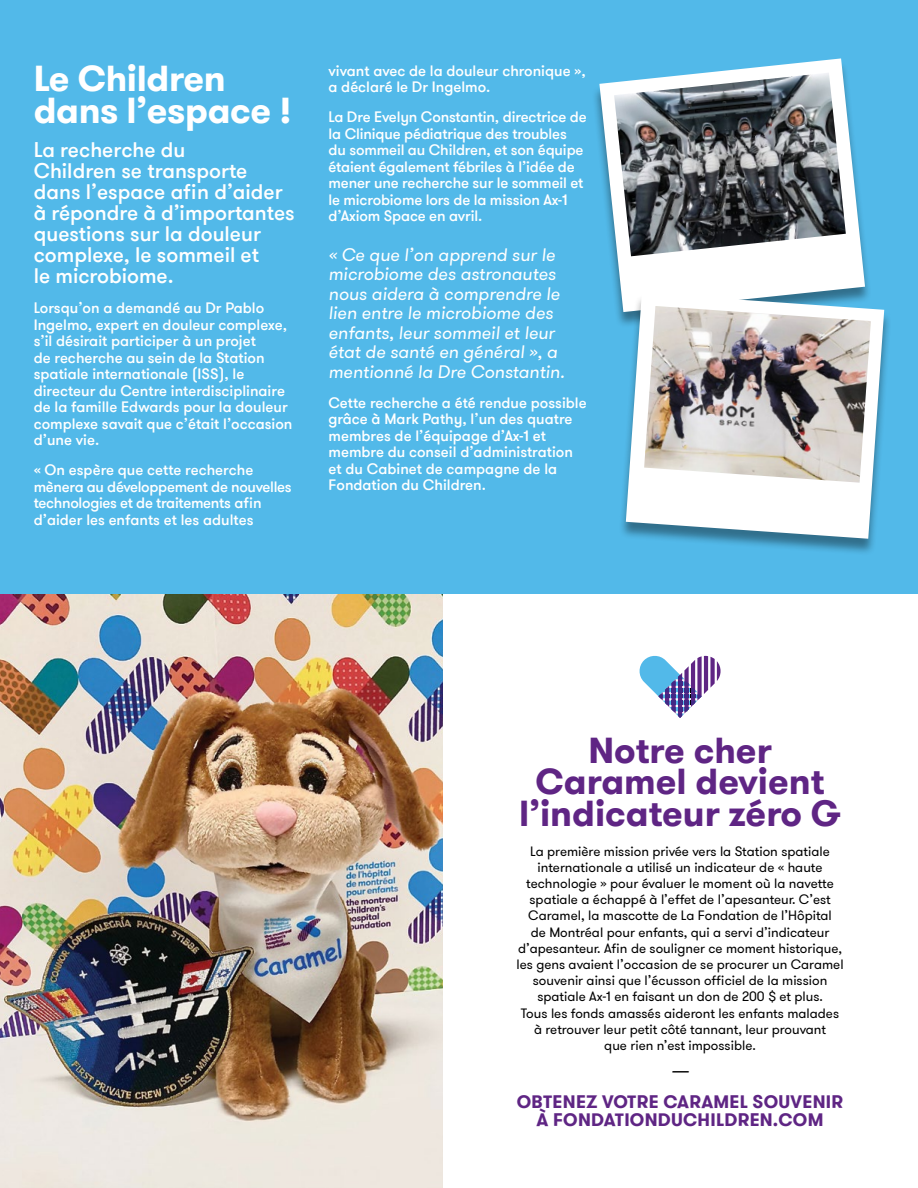
<style>
.page{position:relative;width:918px;height:1188px;background:#fff}
.page>*{position:absolute;margin:0;border:0;box-sizing:border-box;transform-origin:0 0}
.t1{font:700 36px/31.5px "GT Walsheim Pro";color:#5f2584;text-align:center}
.t2{font:700 36px/31.5px "GT Walsheim Pro";letter-spacing:-.01em;color:#fff}
.t3{font:500 21px/21px "GT Walsheim Pro";color:#fff}
.t4{font:italic 18px/19.5px "GT Walsheim Pro";color:#fff}
.t5{font:700 18px/18px "GT Walsheim Pro";letter-spacing:.015em;color:#5f2584;text-align:center}
.t6{font:italic 18px "GT Walsheim Pro";color:#000}
.t7{font:500 15px/16.5px "GT Walsheim Pro";color:#fff}
.t8{font:500 15px/16.5px "GT Walsheim Pro";letter-spacing:-.02em;color:#fff}
.t9{font:13.5px/16.2px "GT Walsheim Pro";color:#000;text-align:center}
</style>
<div class="page">
<svg style="left:639px;top:655px;width:82px;height:63px"></svg>
<img style="left:0;top:594px;width:442px;height:594px">
<div style="left:0;top:0;width:918px;height:594px;background:#52b9e9"></div>
<svg style="left:599px;top:58px;width:266px;height:254px;fill:#fff"></svg>
<img style="left:614px;top:73px;width:232px;height:183px">
<div style="left:618px;top:295px;width:273px;height:261px;background:#000;opacity:.4"></div>
<svg style="left:626px;top:293px;width:258px;height:246px;fill:#fff"></svg>
<img style="left:644px;top:306px;width:227px;height:177px">
<h1 class="t2" style="left:34px;top:63px;width:259px">Le Children dans l’espace !</h1>
<h2 class="t3" style="left:34px;top:140px;width:263px">La recherche du<br>Children se transporte dans l’espace afin d’aider à répondre à d’importantes questions sur la douleur complexe, le sommeil et<br>le microbiome.</h2>
<p class="t7" style="left:34px;top:300px;width:260px">Lorsqu’on a demandé au Dr Pablo Ingelmo, expert en douleur complexe, s’il désirait participer à un projet<br>de recherche au sein de la Station spatiale internationale (ISS), le directeur du Centre interdisciplinaire de la famille Edwards pour la douleur complexe savait que c’était l’occasion d’une vie.</p>
<p class="t8" style="left:34px;top:462px;width:259px">« On espère que cette recherche mènera au développement de nouvelles technologies et de traitements afin d’aider les enfants et les adultes</p>
<p class="t7" style="left:328px;top:62px;width:259px">vivant avec de la douleur chronique », a déclaré le Dr Ingelmo.</p>
<p class="t7" style="left:328px;top:109px;width:260px">La Dre Evelyn Constantin, directrice de la Clinique pédiatrique des troubles du sommeil au Children, et son équipe étaient également fébriles à l’idée de mener une recherche sur le sommeil et le microbiome lors de la mission Ax-1 d’Axiom Space en avril.</p>
<p class="t4" style="left:328px;top:245px;width:238px">« Ce que l’on apprend sur le microbiome des astronautes nous aidera à comprendre le lien entre le microbiome des enfants, leur sommeil et leur état de santé en général », a mentionné la Dre Constantin.</p>
<p class="t7" style="left:328px;top:395px;width:260px">Cette recherche a été rendue possible grâce à Mark Pathy, l’un des quatre membres de l’équipage d’Ax-1 et membre du conseil d’administration et du Cabinet de campagne de la<br>Fondation du Children.</p>
<h1 class="t1" style="left:519px;top:735px;width:323px">Notre cher<br>Caramel devient l’indicateur zéro G</h1>
<p class="t9" style="left:517px;top:843px;width:329px">La première mission privée vers la Station spatiale internationale a utilisé un indicateur de « haute technologie » pour évaluer le moment où la navette spatiale a échappé à l’effet de l’apesanteur. C’est Caramel, la mascotte de La Fondation de l’Hôpital<br>de Montréal pour enfants, qui a servi d’indicateur d’apesanteur. Afin de souligner ce moment historique, les gens avaient l’occasion de se procurer un Caramel souvenir ainsi que l’écusson officiel de la mission spatiale Ax-1 en faisant un don de 200 $ et plus.<br>Tous les fonds amassés aideront les enfants malades à retrouver leur petit côté tannant, leur prouvant<br>que rien n’est impossible.</p>
<p class="t6" style="left:671px;top:1059px;width:20px">—</p>
<p class="t5" style="left:517px;top:1093px;width:328px">OBTENEZ VOTRE CARAMEL SOUVENIR<br>À FONDATIONDUCHILDREN.COM</p>
</div>
